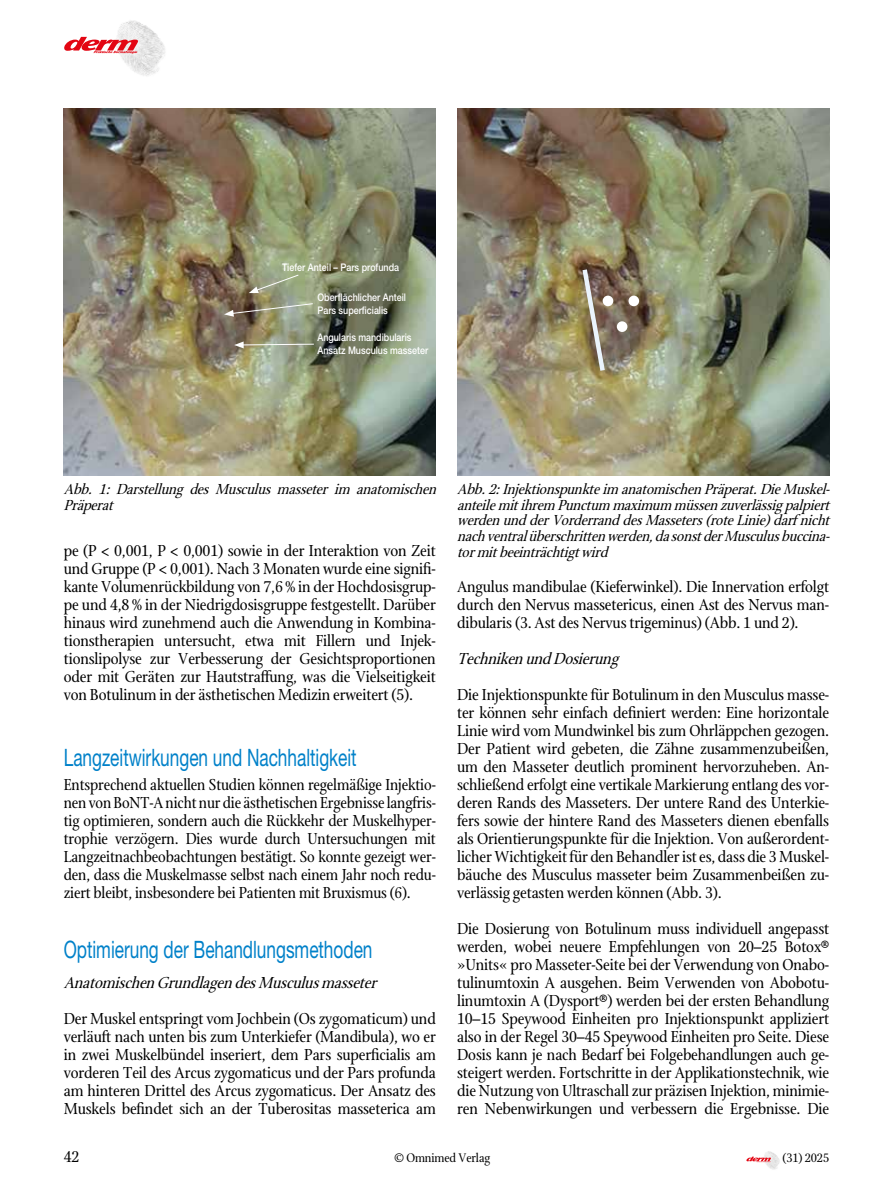
<style>
.page{position:relative;width:893px;height:1191px;background:#fff}
.page>*{position:absolute;margin:0;border:0;box-sizing:border-box;transform-origin:0 0}
.t1{font:24px "Helvetica Neue LT Std";color:#0081c9;scale:.72 1}
.t2{font:17.25px/18px "Stone Print";letter-spacing:-.01em;color:#000;text-align:justify}
.t3{font:italic 17.25px "Stone Print";color:#000}
.t4{font:italic 15.75px/15.8px "Stone Print";color:#000}
.t5{font:13.5px "Stone Print";letter-spacing:-.01em;color:#000}
.t6{font:500 10.5px/13.5px "Helvetica Neue LT Std";color:#fff;scale:.85 1}
</style>
<div class="page">
<img style="left:117px;top:20px;width:48px;height:56px">
<svg style="left:64px;top:37px;width:74px;height:17px"></svg>
<img style="left:763px;top:1151px;width:17px;height:19px">
<svg style="left:746px;top:1156px;width:25px;height:6px"></svg>
<img style="left:64px;top:108px;width:372px;height:367px">
<svg style="left:249px;top:274px;width:50px;height:19px"></svg>
<svg style="left:224px;top:303px;width:90px;height:14px"></svg>
<svg style="left:234px;top:341px;width:81px;height:7px"></svg>
<img style="left:457px;top:108px;width:372px;height:367px">
<svg style="left:579px;top:265px;width:29px;height:110px;background:#908268"></svg>
<div style="left:603px;top:296px;width:10px;height:10px;background:#fff;border-radius:50%"></div>
<div style="left:617px;top:321px;width:10px;height:11px;background:#fff;border-radius:50%"></div>
<div style="left:628px;top:296px;width:11px;height:10px;background:#fff;border-radius:50%"></div>
<p class="t6" style="left:282px;top:260px;width:139px">Tiefer Anteil – Pars profunda</p>
<p class="t6" style="left:317px;top:290px;width:106px">Oberflächlicher Anteil<br>Pars superficialis</p>
<p class="t6" style="left:317px;top:330px;width:132px">Angularis mandibularis<br>Ansatz Musculus masseter</p>
<p class="t4" style="left:64px;top:481px;width:378px">Abb. 1: Darstellung des Musculus masseter im anatomischen<br>Präperat</p>
<p class="t2" style="left:64px;top:542px;width:374px">pe (P &lt; 0,001, P &lt; 0,001) sowie in der Interaktion von Zeit und Gruppe (P &lt; 0,001). Nach 3 Monaten wurde eine signifi&shy;kante Volumenrückbildung von 7,6 % in der Hochdosisgrup&shy;pe und 4,8 % in der Niedrigdosisgruppe festgestellt. Darüber hinaus wird zunehmend auch die Anwendung in Kombina&shy;tionstherapien untersucht, etwa mit Fillern und Injek&shy;tionslipolyse zur Verbesserung der Gesichtsproportionen oder mit Geräten zur Hautstraffung, was die Vielseitigkeit von Botulinum in der ästhetischen Medizin erweitert (5).</p>
<h1 class="t1" style="left:64px;top:743px;width:408px">Langzeitwirkungen und Nachhaltigkeit</h1>
<p class="t2" style="left:64px;top:776px;width:374px">Entsprechend aktuellen Studien können regelmäßige Injektio&shy;nen von BoNT-A nicht nur die ästhetischen Ergebnisse langfris&shy;tig optimieren, sondern auch die Rückkehr der Muskelhyper&shy;trophie verzögern. Dies wurde durch Untersuchungen mit Langzeitnachbeobachtungen bestätigt. So konnte gezeigt wer&shy;den, dass die Muskelmasse selbst nach einem Jahr noch redu&shy;ziert bleibt, insbesondere bei Patienten mit Bruxismus (6).</p>
<h1 class="t1" style="left:64px;top:935px;width:430px">Optimierung der Behandlungsmethoden</h1>
<p class="t3" style="left:64px;top:973px;width:319px">AnatomischenGrundlagendesMusculusmasseter</p>
<p class="t2" style="left:64px;top:1010px;width:374px">Der Muskel entspringt vom Jochbein (Os zygomaticum) und verläuft nach unten bis zum Unterkiefer (Mandibula), wo er in zwei Muskelbündel inseriert, dem Pars superficialis am vorderen Teil des Arcus zygomaticus und der Pars profunda am hinteren Drittel des Arcus zygomaticus. Der Ansatz des Muskels befindet sich an der Tuberositas masseterica am</p>
<p class="t4" style="left:457px;top:481px;width:378px">Abb.2:Injektionspunkteim anatomischenPräperat.DieMuskel&shy;anteilemitihrem Punctum maximum müssenzuverlässigpalpiert werdenundderVorderranddesMasseters(roteLinie)darf nicht nachventralüberschrittenwerden,dasonstderMusculusbuccina&shy;tormitbeeinträchtigtwird</p>
<p class="t2" style="left:457px;top:578px;width:374px">Angulus mandibulae (Kieferwinkel). Die Innervation erfolgt durch den Nervus massetericus, einen Ast des Nervus man&shy;dibularis (3. Ast des Nervus trigeminus) (Abb. 1 und 2).</p>
<p class="t3" style="left:457px;top:649px;width:168px">TechnikenundDosierung</p>
<p class="t2" style="left:457px;top:686px;width:374px">Die Injektionspunkte für Botulinum in den Musculus masse&shy;ter können sehr einfach definiert werden: Eine horizontale Linie wird vom Mundwinkel bis zum Ohrläppchen gezogen.<br>Der Patient wird gebeten, die Zähne zusammenzubeißen, um den Masseter deutlich prominent hervorzuheben. An&shy;schließend erfolgt eine vertikale Markierung entlang des vor&shy;deren Rands des Masseters. Der untere Rand des Unterkie&shy;fers sowie der hintere Rand des Masseters dienen ebenfalls als Orientierungspunkte für die Injektion. Von außerordent&shy;licher Wichtigkeit für den Behandler ist es, dass die 3 Muskel&shy;bäuche des Musculus masseter beim Zusammenbeißen zu&shy;verlässig getasten werden können (Abb. 3).</p>
<p class="t2" style="left:457px;top:920px;width:374px">Die Dosierung von Botulinum muss individuell angepasst werden, wobei neuere Empfehlungen von 20–25 Botox® »Units« pro Masseter-Seite bei der Verwendung von Onabo&shy;tulinumtoxin A ausgehen. Beim Verwenden von Abobotu&shy;linumtoxin A (Dysport®) werden bei der ersten Behandlung 10–15 Speywood Einheiten pro Injektionspunkt appliziert also in der Regel 30–45 Speywood Einheiten pro Seite. Diese Dosis kann je nach Bedarf bei Folgebehandlungen auch ge&shy;steigert werden. Fortschritte in der Applikationstechnik, wie die Nutzung von Ultraschall zur präzisen Injektion, minimie&shy;ren Nebenwirkungen und verbessern die Ergebnisse. Die</p>
<p class="t2" style="left:64px;top:1147px;width:17px">42</p>
<p class="t5" style="left:394px;top:1149px;width:97px">© Omnimed Verlag</p>
<p class="t5" style="left:782px;top:1149px;width:48px">(31) 2025</p>
</div>
